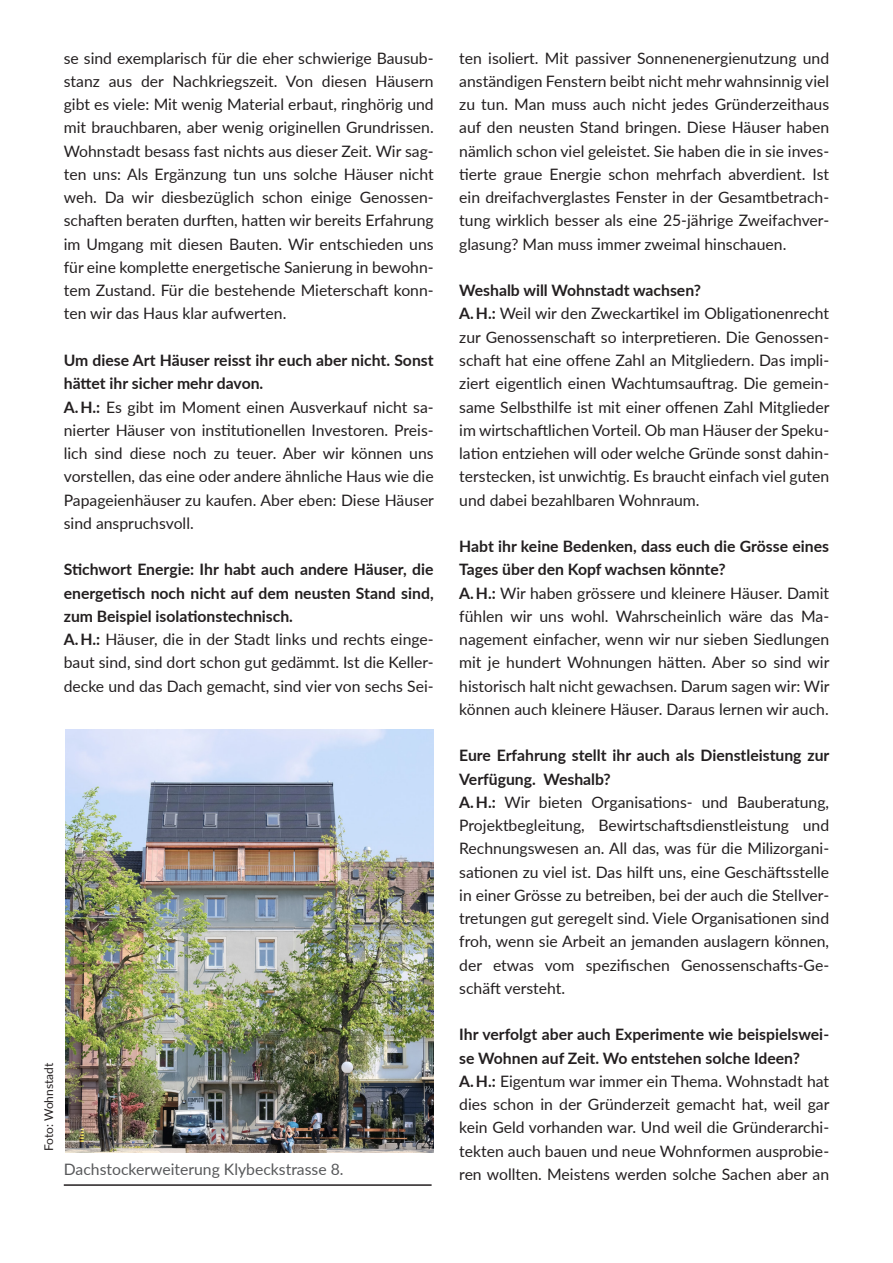
<style>
.page{position:relative;width:893px;height:1263px;background:#fff}
.page>*{position:absolute;margin:0;border:0;box-sizing:border-box;transform-origin:0 0}
.Frage{font:15.75px/23.2px "Lato";color:#231f20;text-align:justify}
.Frage-2{font:700 15.75px/23.2px "Lato";color:#231f20}
.t1{font:15.75px "Lato";color:#57585a}
.t2{font:12px "Lato";color:#231f20}
.s1{font-weight:700}
</style>
<div class="page">
<hr style="left:64px;top:1184px;width:368px;height:2px;background:#231f20">
<img style="left:65px;top:729px;width:368px;height:423px">
<p class="Frage" style="left:64px;top:46px;width:371px">se sind exemplarisch für die eher schwierige Bausub&shy;stanz aus der Nachkriegszeit. Von diesen Häusern gibt es viele: Mit wenig Material erbaut, ringhörig und mit brauchbaren, aber wenig originellen Grundrissen.<br>Wohnstadt besass fast nichts aus dieser Zeit. Wir sag&shy;ten uns: Als Ergänzung tun uns solche Häuser nicht weh. Da wir diesbezüglich schon einige Genossen&shy;schaften beraten durften, hatten wir bereits Erfahrung im Umgang mit diesen Bauten. Wir entschieden uns für eine komplette energetische Sanierung in bewohn&shy;tem Zustand. Für die bestehende Mieterschaft konn&shy;ten wir das Haus klar aufwerten.</p>
<p class="Frage-2" style="left:64px;top:348px;width:371px">Um diese Art Häuser reisst ihr euch aber nicht. Sonst hättet ihr sicher mehr davon.</p>
<p class="Frage" style="left:64px;top:394px;width:372px"><span class="s1">A. H.:</span> Es gibt im Moment einen Ausverkauf nicht sa&shy;nierter Häuser von institutionellen Investoren. Preis&shy;lich sind diese noch zu teuer. Aber wir können uns vorstellen, das eine oder andere ähnliche Haus wie die Papageienhäuser zu kaufen. Aber eben: Diese Häuser sind anspruchsvoll.</p>
<p class="Frage-2" style="left:64px;top:557px;width:371px;text-align:justify">Stichwort Energie: Ihr habt auch andere Häuser, die energetisch noch nicht auf dem neusten Stand sind, zum Beispiel isolationstechnisch.</p>
<p class="Frage" style="left:64px;top:627px;width:371px"><span class="s1">A. H.:</span> Häuser, die in der Stadt links und rechts einge&shy;baut sind, sind dort schon gut gedämmt. Ist die Keller&shy;decke und das Dach gemacht, sind vier von sechs Sei-</p>
<p class="t2" style="left:40px;top:1151px;width:90px;rotate:-90deg">Foto: Wohnstadt</p>
<p class="t1" style="left:64px;top:1158px;width:281px">Dachstockerweiterung Klybeckstrasse 8.</p>
<p class="Frage" style="left:459px;top:46px;width:371px">ten isoliert. Mit passiver Sonnenenergienutzung und anständigen Fenstern beibt nicht mehr wahnsinnig viel zu tun. Man muss auch nicht jedes Gründerzeithaus auf den neusten Stand bringen. Diese Häuser haben nämlich schon viel geleistet. Sie haben die in sie inves&shy;tierte graue Energie schon mehrfach abverdient. Ist ein dreifachverglastes Fenster in der Gesamtbetrach&shy;tung wirklich besser als eine 25-jährige Zweifachver&shy;glasung? Man muss immer zweimal hinschauen.</p>
<p class="Frage-2" style="left:459px;top:278px;width:243px">Weshalb will Wohnstadt wachsen?</p>
<p class="Frage" style="left:459px;top:301px;width:372px"><span class="s1">A. H.:</span> Weil wir den Zweckartikel im Obligationenrecht zur Genossenschaft so interpretieren. Die Genossen&shy;schaft hat eine offene Zahl an Mitgliedern. Das impli&shy;ziert eigentlich einen Wachtumsauftrag. Die gemein&shy;same Selbsthilfe ist mit einer offenen Zahl Mitglieder im wirtschaftlichen Vorteil. Ob man Häuser der Speku&shy;lation entziehen will oder welche Gründe sonst dahin&shy;terstecken, ist unwichtig. Es braucht einfach viel guten und dabei bezahlbaren Wohnraum.</p>
<p class="Frage-2" style="left:459px;top:534px;width:371px">Habt ihr keine Bedenken, dass euch die Grösse eines<br>Tages über den Kopf wachsen könnte?</p>
<p class="Frage" style="left:459px;top:580px;width:372px"><span class="s1">A. H.:</span> Wir haben grössere und kleinere Häuser. Damit fühlen wir uns wohl. Wahrscheinlich wäre das Ma&shy;nagement einfacher, wenn wir nur sieben Siedlungen mit je hundert Wohnungen hätten. Aber so sind wir historisch halt nicht gewachsen. Darum sagen wir: Wir können auch kleinere Häuser. Daraus lernen wir auch.</p>
<p class="Frage-2" style="left:459px;top:743px;width:372px">Eure Erfahrung stellt ihr auch als Dienstleistung zur<br>Verfügung. Weshalb?</p>
<p class="Frage" style="left:459px;top:790px;width:371px"><span class="s1">A. H.:</span> Wir bieten Organisations- und Bauberatung, Projektbegleitung, Bewirtschaftsdienstleistung und Rechnungswesen an. All das, was für die Milizorgani&shy;sationen zu viel ist. Das hilft uns, eine Geschäftsstelle in einer Grösse zu betreiben, bei der auch die Stellver&shy;tretungen gut geregelt sind. Viele Organisationen sind froh, wenn sie Arbeit an jemanden auslagern können, der etwas vom spezifischen Genossenschafts-Ge&shy;schäft versteht.</p>
<p class="Frage-2" style="left:459px;top:1022px;width:371px">Ihr verfolgt aber auch Experimente wie beispielswei&shy;se Wohnen auf Zeit. Wo entstehen solche Ideen?</p>
<p class="Frage" style="left:459px;top:1069px;width:372px"><span class="s1">A. H.:</span> Eigentum war immer ein Thema. Wohnstadt hat dies schon in der Gründerzeit gemacht hat, weil gar kein Geld vorhanden war. Und weil die Gründerarchi&shy;tekten auch bauen und neue Wohnformen ausprobie&shy;ren wollten. Meistens werden solche Sachen aber an</p>
</div>
